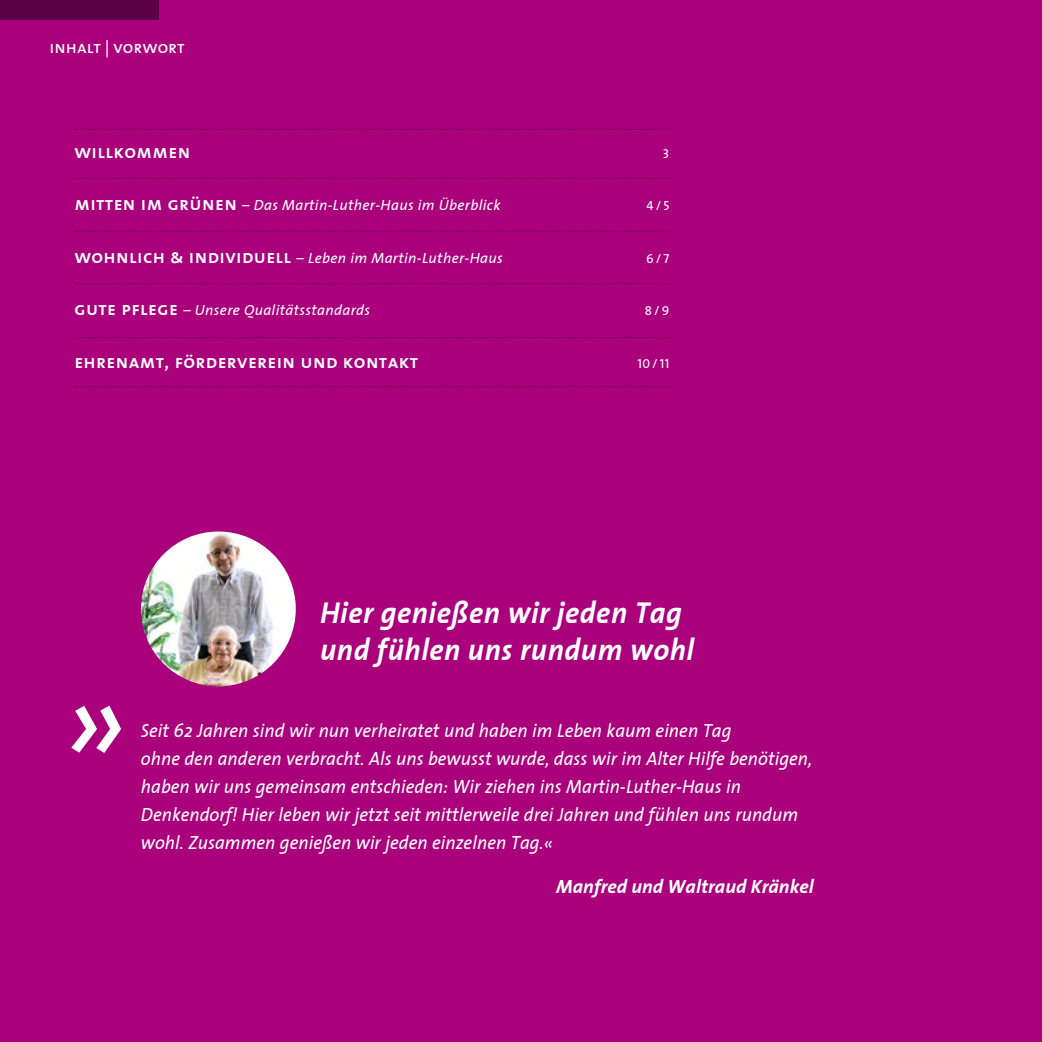
<style>
.page{position:relative;width:1042px;height:1042px;background:#aa007c}
.page>*{position:absolute;margin:0;border:0;box-sizing:border-box;transform-origin:0 0}
.t1{font:italic 131.25px "The Sans";color:#fff;scale:.95 1}
.t2{font:italic 700 30.62px/36.8px "The Sans";letter-spacing:.02em;color:#fff;scale:.95 1}
.t3{font:italic 19.25px/28px "The Sans";color:#fff;scale:.95 1}
.t4{font:19.25px "The Sans Semi Bold Caps";letter-spacing:.02em;color:#fff}
.t5{font:italic 700 19.25px "The Sans";color:#fff}
.t6{font:17.5px "The Sans Caps";color:#fff}
.t7{font:italic 14.88px "The Sans";letter-spacing:.02em;color:#fff}
.t8{font:13.12px "The Sans Caps";color:#fff}
.s1{font-family:"The Sans Semi Bold Caps";font-style:normal;font-size:19.25px}
</style>
<div class="page">
<svg style="left:75px;top:129px;width:595px;height:1px"></svg>
<svg style="left:75px;top:178px;width:595px;height:1px"></svg>
<svg style="left:75px;top:231px;width:595px;height:1px"></svg>
<svg style="left:75px;top:283px;width:595px;height:1px"></svg>
<svg style="left:75px;top:337px;width:595px;height:1px"></svg>
<svg style="left:75px;top:386px;width:595px;height:1px"></svg>
<div style="left:0;top:0;width:159px;height:20px;background:#5e0044"></div>
<img style="left:141px;top:531px;width:155px;height:155px;border-radius:77px">
<p class="t6" style="left:50px;top:32px;width:137px">inhalt | vorwort</p>
<p class="t4" style="left:74px;top:135px;width:117px">willkommen</p>
<p class="t7" style="left:74px;top:193px;width:427px"><span class="s1">mitten im grünen</span> – Das Martin-Luther-Haus im Überblick</p>
<p class="t7" style="left:74px;top:245px;width:430px"><span class="s1">wohnlich &amp; individuell</span> – Leben im Martin-Luther-Haus</p>
<p class="t7" style="left:74px;top:298px;width:297px"><span class="s1">gute pflege</span> – Unsere Qualitätsstandards</p>
<p class="t4" style="left:74px;top:345px;width:345px">ehrenamt, förderverein und kontakt</p>
<p class="t8" style="left:663px;top:142px;width:8px">3</p>
<p class="t8" style="left:646px;top:195px;width:25px">4/5</p>
<p class="t8" style="left:646px;top:247px;width:25px">6/7</p>
<p class="t8" style="left:645px;top:300px;width:26px">8/9</p>
<p class="t8" style="left:637px;top:352px;width:33px">10/11</p>
<h1 class="t1" style="left:64px;top:608px;width:67px">»</h1>
<h2 class="t2" style="left:320px;top:594px;width:395px">Hier genießen wir jeden Tag und fühlen uns rundum wohl</h2>
<p class="t3" style="left:141px;top:716px;width:708px">Seit 62 Jahren sind wir nun verheiratet und haben im Leben kaum einen Tag<br>ohne den anderen verbracht. Als uns bewusst wurde, dass wir im Alter Hilfe benötigen, haben wir uns gemeinsam entschieden: Wir ziehen ins Martin-Luther-Haus in Denkendorf! Hier leben wir jetzt seit mittlerweile drei Jahren und fühlen uns rundum wohl. Zusammen genießen wir jeden einzelnen Tag.«</p>
<p class="t5" style="left:556px;top:870px;width:259px">Manfred und Waltraud Kränkel</p>
</div>
